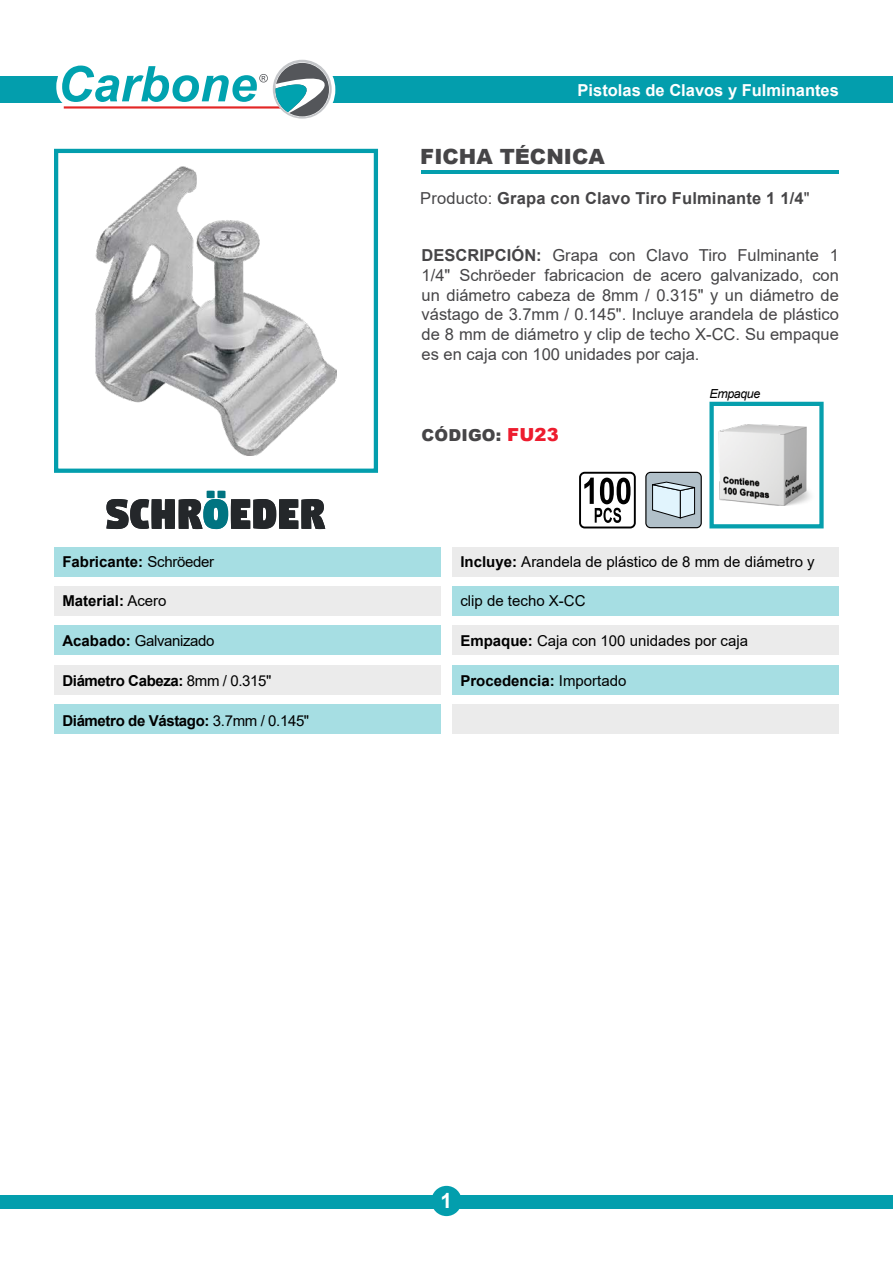
<style>
.page{position:relative;width:893px;height:1263px;background:#fff}
.page>*{position:absolute;margin:0;border:0;box-sizing:border-box;transform-origin:0 0}
.t1{font:900 21px "Arial";color:#464547}
.t2{font:700 21px "Arial";color:#fff}
.t3{font:16.5px/19.8px "Arial";color:#464547;text-align:justify}
.t4{font:700 16.5px "Arial";letter-spacing:.01em;color:#464547}
.t5{font:700 16.5px "Arial";color:#fff}
.t6{font:900 16.5px "Arial";letter-spacing:.01em;color:#464547}
.t7{font:700 15px "Arial";letter-spacing:-.015em;color:#000}
.t8{font:15px "Arial";color:#000}
.t9{font:15px "Arial";letter-spacing:-.025em;color:#000}
.t10{font:italic 12.45px "Arial";letter-spacing:-.03em;color:#000}
.s1{font-weight:400}
.s2{font-weight:700}
.s3{font-size:18px;color:#ed1c2e}
</style>
<div class="page">
<div style="left:0;top:77px;width:62px;height:26px;background:#039ead"></div>
<div style="left:303px;top:77px;width:590px;height:26px;background:#039ead"></div>
<div style="left:264px;top:54px;width:71px;height:71px;border:12px solid #fff;border-radius:50%"></div>
<svg style="left:273px;top:60px;width:59px;height:59px"></svg>
<svg style="left:47px;top:54px;width:282px;height:63px"></svg>
<hr style="left:421px;top:171px;width:418px;height:3px;background:#039ead">
<div style="left:0;top:1195px;width:893px;height:14px;background:#039ead"></div>
<div style="left:431px;top:1186px;width:31px;height:30px;background:#039ead;border-radius:50%"></div>
<div style="left:54px;top:547px;width:387px;height:30px;background:#a6dee3"></div>
<div style="left:452px;top:547px;width:387px;height:30px;background:#ebebeb"></div>
<div style="left:54px;top:586px;width:387px;height:30px;background:#ebebeb"></div>
<div style="left:452px;top:586px;width:387px;height:30px;background:#a6dee3"></div>
<div style="left:54px;top:626px;width:387px;height:29px;background:#a6dee3"></div>
<div style="left:54px;top:704px;width:387px;height:30px;background:#a6dee3"></div>
<div style="left:452px;top:626px;width:387px;height:29px;background:#ebebeb"></div>
<div style="left:452px;top:704px;width:387px;height:30px;background:#ebebeb"></div>
<div style="left:54px;top:665px;width:387px;height:29px;background:#ebebeb"></div>
<div style="left:452px;top:665px;width:387px;height:29px;background:#a6dee3"></div>
<img style="left:96px;top:166px;width:240px;height:289px">
<div style="left:54px;top:149px;width:324px;height:324px;border:4px solid #039ead"></div>
<svg style="left:106px;top:490px;width:220px;height:40px"></svg>
<img style="left:719px;top:424px;width:92px;height:82px">
<div style="left:709px;top:402px;width:115px;height:126px;border:4px solid #069fad"></div>
<svg style="left:579px;top:472px;width:57px;height:56px"></svg>
<div style="left:646px;top:472px;width:55px;height:56px;background:#b1c0c9;border-radius:5px"></div>
<div style="left:645px;top:472px;width:57px;height:56px;border:1px solid #000;border-radius:5px"></div>
<svg style="left:652px;top:481px;width:44px;height:38px"></svg>
<p class="t7" style="left:62px;top:551px;width:153px">Fabricante: <span class="s1">Schröeder</span></p>
<p class="t7" style="left:62px;top:591px;width:106px">Material: <span class="s1">Acero</span></p>
<p class="t9" style="left:62px;top:631px;width:154px"><span class="s2">Acabado:</span> Galvanizado</p>
<p class="t7" style="left:62px;top:670px;width:211px">Diámetro Cabeza: <span class="s1">8mm / 0.315"</span></p>
<p class="t7" style="left:62px;top:710px;width:248px">Diámetro de Vástago: <span class="s1">3.7mm / 0.145"</span></p>
<p class="t5" style="left:578px;top:78px;width:263px">Pistolas de Clavos y Fulminantes</p>
<p class="t1" style="left:420px;top:141px;width:186px">FICHA TÉCNICA</p>
<p class="t4" style="left:420px;top:187px;width:391px"><span class="s1">Producto:</span> Grapa con Clavo Tiro Fulminante 1 1/4<span class="s1">"</span></p>
<p class="t3" style="left:422px;top:245px;width:419px"><span class="s2">DESCRIPCIÓN:</span> Grapa con Clavo Tiro Fulminante 1<br>1/4" Schröeder fabricacion de acero galvanizado, con un diámetro cabeza de 8mm / 0.315" y un diámetro de vástago de 3.7mm / 0.145". Incluye arandela de plástico de 8 mm de diámetro y clip de techo X-CC. Su empaque es en caja con 100 unidades por caja.</p>
<p class="t6" style="left:421px;top:423px;width:139px">CÓDIGO: <span class="s3">FU23</span></p>
<p class="t10" style="left:709px;top:386px;width:53px">Empaque</p>
<p class="t8" style="left:460px;top:551px;width:356px"><span class="s2">Incluye:</span> Arandela de plástico de 8 mm de diámetro y</p>
<p class="t8" style="left:460px;top:591px;width:127px">clip de techo X-CC</p>
<p class="t8" style="left:460px;top:631px;width:289px"><span class="s2">Empaque:</span> Caja con 100 unidades por caja</p>
<p class="t7" style="left:460px;top:670px;width:167px">Procedencia: <span class="s1">Importado</span></p>
<p class="t2" style="left:441px;top:1186px;width:13px">1</p>
</div>
